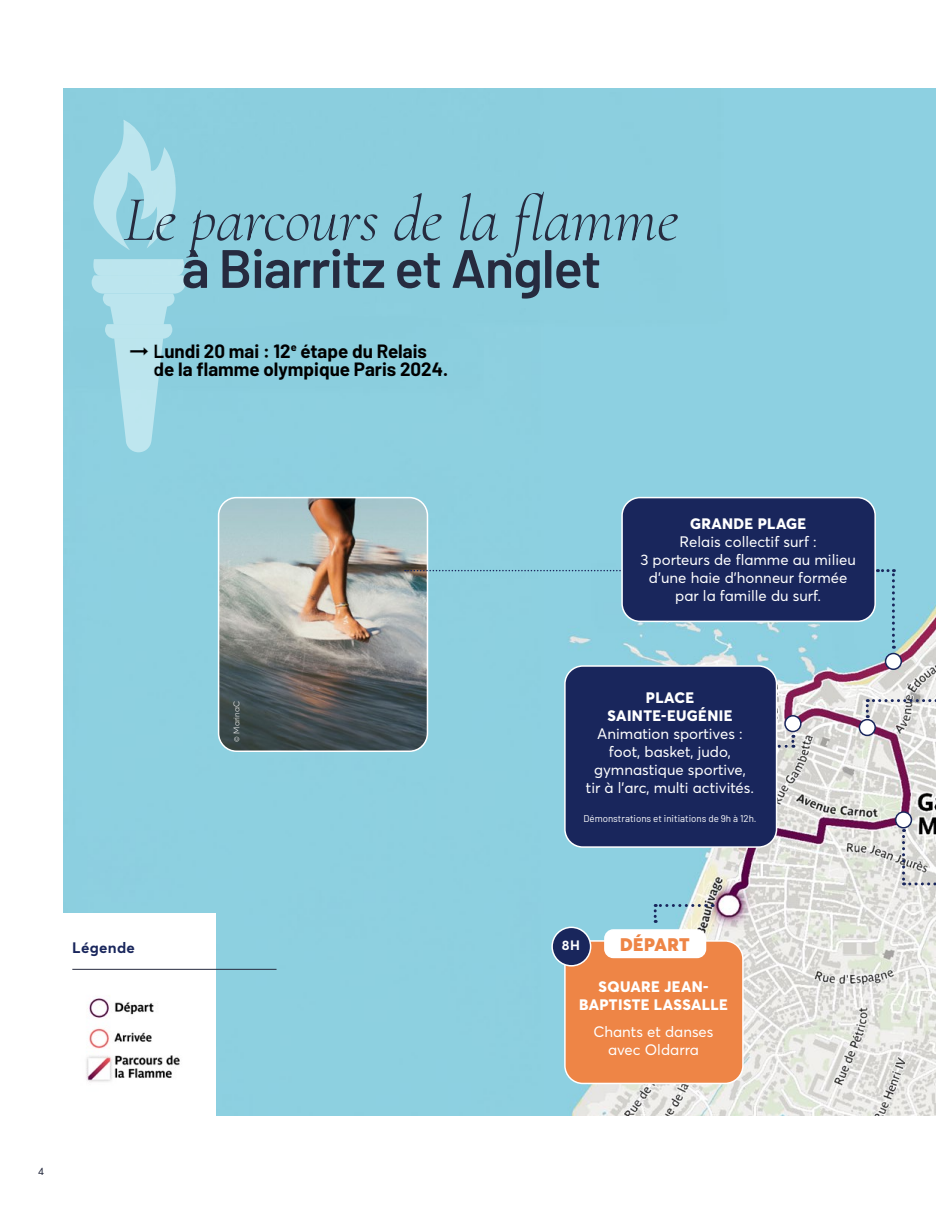
<style>
.page{position:relative;width:936px;height:1212px;background:#fff}
.page>*{position:absolute;margin:0;border:0;box-sizing:border-box;transform-origin:0 0}
.t1{font:italic 300 64.5px "Cormorant Garamond";letter-spacing:-.01em;color:#262b3f}
.t2{font:600 54px "Barlow";letter-spacing:-.02em;color:#262b3f}
.t3{font:700 18.75px/18px "Barlow";color:#000}
.t4{font:900 18px "Averta";letter-spacing:.025em;color:#ee8546}
.t5{font:15px/18px "Averta";color:#fff;text-align:center}
.t6{font:800 15px/18px "Averta";letter-spacing:.025em;color:#fff;text-align:center}
.t7{font:700 15px "Averta";letter-spacing:.02em;color:#19265c}
.t8{font:700 13.5px "Averta";color:#fff}
.t9{font:10.5px "Averta";color:#262b3f}
.t10{font:9.75px "Barlow";color:#fff}
.t11{font:300 8.25px "Averta";letter-spacing:.01em;color:#fff}
</style>
<div class="page">
<img style="left:64px;top:88px;width:871px;height:1027px">
<img style="left:64px;top:913px;width:152px;height:202px">
<hr style="left:72px;top:969px;width:204px;height:1px;background:#262b3f">
<svg style="left:91px;top:120px;width:86px;height:130px"></svg>
<div style="left:565px;top:941px;width:177px;height:142px;background:#ee8546;border-radius:18px"></div>
<div style="left:564px;top:940px;width:179px;height:144px;border:2px solid #fff;border-radius:18px"></div>
<div style="left:605px;top:930px;width:100px;height:27px;background:#fff;border-radius:9px"></div>
<div style="left:604px;top:929px;width:102px;height:29px;border:2px solid #fff;border-radius:9px"></div>
<div style="left:552px;top:927px;width:38px;height:39px;background:#19265c;border-radius:50%"></div>
<div style="left:551px;top:926px;width:40px;height:40px;border:2px solid #fff;border-radius:50%"></div>
<svg style="left:653px;top:904px;width:52px;height:19px"></svg>
<div style="left:895px;top:812px;width:16px;height:16px;background:#fff;border-radius:50%"></div>
<div style="left:894px;top:811px;width:18px;height:17px;border:2px solid #19265c;border-radius:50%"></div>
<div style="left:859px;top:720px;width:16px;height:15px;background:#fff;border-radius:50%"></div>
<div style="left:858px;top:719px;width:17px;height:17px;border:2px solid #19265c;border-radius:50%"></div>
<div style="left:885px;top:653px;width:16px;height:16px;background:#fff;border-radius:50%"></div>
<div style="left:884px;top:653px;width:18px;height:17px;border:2px solid #19265c;border-radius:50%"></div>
<div style="left:785px;top:716px;width:15px;height:15px;background:#fff;border-radius:50%"></div>
<div style="left:784px;top:715px;width:17px;height:17px;border:2px solid #19265c;border-radius:50%"></div>
<svg style="left:902px;top:829px;width:34px;height:56px"></svg>
<svg style="left:865px;top:699px;width:71px;height:19px"></svg>
<svg style="left:777px;top:735px;width:17px;height:13px"></svg>
<svg style="left:877px;top:569px;width:17px;height:80px"></svg>
<img style="left:218px;top:498px;width:209px;height:253px">
<div style="left:218px;top:497px;width:210px;height:255px;border:2px solid #fff;border-radius:18px"></div>
<svg style="left:405px;top:570px;width:216px;height:1px"></svg>
<div style="left:565px;top:666px;width:211px;height:181px;background:#19265c;border-radius:18px"></div>
<div style="left:564px;top:665px;width:213px;height:183px;border:2px solid #fff;border-radius:18px"></div>
<div style="left:622px;top:498px;width:253px;height:123px;background:#19265c;border-radius:18px"></div>
<div style="left:621px;top:497px;width:254px;height:125px;border:2px solid #fff;border-radius:18px"></div>
<svg style="left:92px;top:259px;width:94px;height:193px"></svg>
<h1 class="t1" style="left:123px;top:169px;width:557px">Le parcours de la flamme</h1>
<h2 class="t2" style="left:182px;top:229px;width:421px">à Biarritz et Anglet</h2>
<p class="t3" style="left:154px;top:340px;width:296px">Lundi 20 mai : 12<sup>e</sup> étape du Relais de la flamme olympique Paris 2024.</p>
<p class="t7" style="left:72px;top:938px;width:64px">Légende</p>
<p class="t9" style="left:38px;top:1164px;width:7px">4</p>
<p class="t6" style="left:690px;top:515px;width:118px">GRANDE PLAGE</p>
<p class="t5" style="left:640px;top:533px;width:217px">Relais collectif surf :<br>3 porteurs de flamme au milieu d’une haie d’honneur formée par la famille du surf.</p>
<p class="t11" style="left:231px;top:742px;width:43px;rotate:-90deg">© MarinaC</p>
<p class="t6" style="left:607px;top:688px;width:126px">PLACE<br>SAINTE-EUGÉNIE</p>
<p class="t5" style="left:586px;top:724px;width:169px">Animation sportives : foot, basket, judo, gymnastique sportive, tir à l’arc, multi activités.</p>
<p class="t10" style="left:583px;top:811px;width:174px">Démonstrations et initiations de 9h à 12h.</p>
<p class="t8" style="left:562px;top:936px;width:19px">8H</p>
<p class="t4" style="left:620px;top:932px;width:71px">DÉPART</p>
<p class="t6" style="left:579px;top:978px;width:150px">SQUARE JEAN-<br>BAPTISTE LASSALLE</p>
<p class="t5" style="left:593px;top:1023px;width:122px">Chants et danses avec Oldarra</p>
</div>
